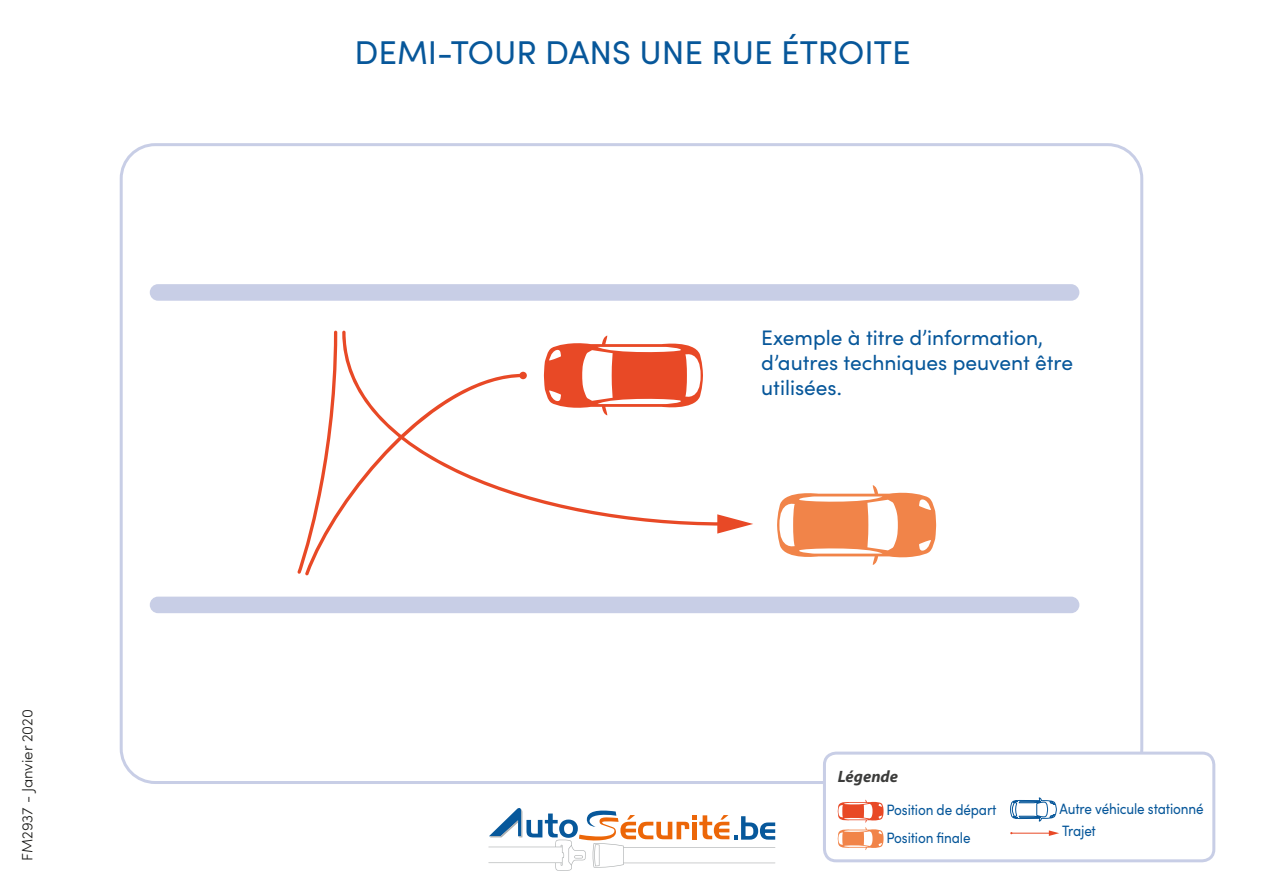
<style>
.page{position:relative;width:1263px;height:893px;background:#fff}
.page>*{position:absolute;margin:0;border:0;box-sizing:border-box;transform-origin:0 0}
.t1{font:33px "Sofia Pro";color:#07579a}
.t2{font:21px/25.2px "Sofia Pro";color:#07579a}
.t3{font:italic 700 16.5px "Myriad Pro";color:#3c3c3b}
.t4{font:15px/27.9px "Sofia Pro";letter-spacing:-.01em;color:#07579a;scale:.9 1}
.t5{font:300 15px "Sofia Pro";color:#1d1d1b}
</style>
<div class="page">
<div style="left:823px;top:752px;width:392px;height:110px;border:3px solid #c8cee6;border-radius:12px"></div>
<svg style="left:838px;top:800px;width:45px;height:50px"></svg>
<svg style="left:1010px;top:797px;width:47px;height:25px"></svg>
<svg style="left:1010px;top:830px;width:49px;height:6px"></svg>
<svg style="left:777px;top:485px;width:159px;height:80px"></svg>
<div style="left:150px;top:597px;width:929px;height:16px;background:#c8cee6;border-radius:8px"></div>
<div style="left:150px;top:284px;width:929px;height:17px;background:#c8cee6;border-radius:8px"></div>
<svg style="left:525px;top:335px;width:192px;height:191px"></svg>
<svg style="left:717px;top:514px;width:36px;height:20px"></svg>
<svg style="left:297px;top:331px;width:228px;height:244px"></svg>
<svg style="left:488px;top:808px;width:287px;height:63px"></svg>
<p class="t5" style="left:16px;top:861px;width:153px;rotate:-90deg">FM2937 - Janvier 2020</p>
<h1 class="t1" style="left:354px;top:29px;width:558px">DEMI-TOUR DANS UNE RUE ÉTROITE</h1>
<p class="t2" style="left:761px;top:324px;width:313px">Exemple à titre d’information, d’autres techniques peuvent être utilisées.</p>
<p class="t3" style="left:838px;top:767px;width:62px">Légende</p>
<p class="t4" style="left:886px;top:795px;width:124px">Position de départ<br>Position finale</p>
<p class="t4" style="left:1059px;top:796px;width:162px;line-height:22.5px">Autre véhicule stationné<br>Trajet</p>
</div>
